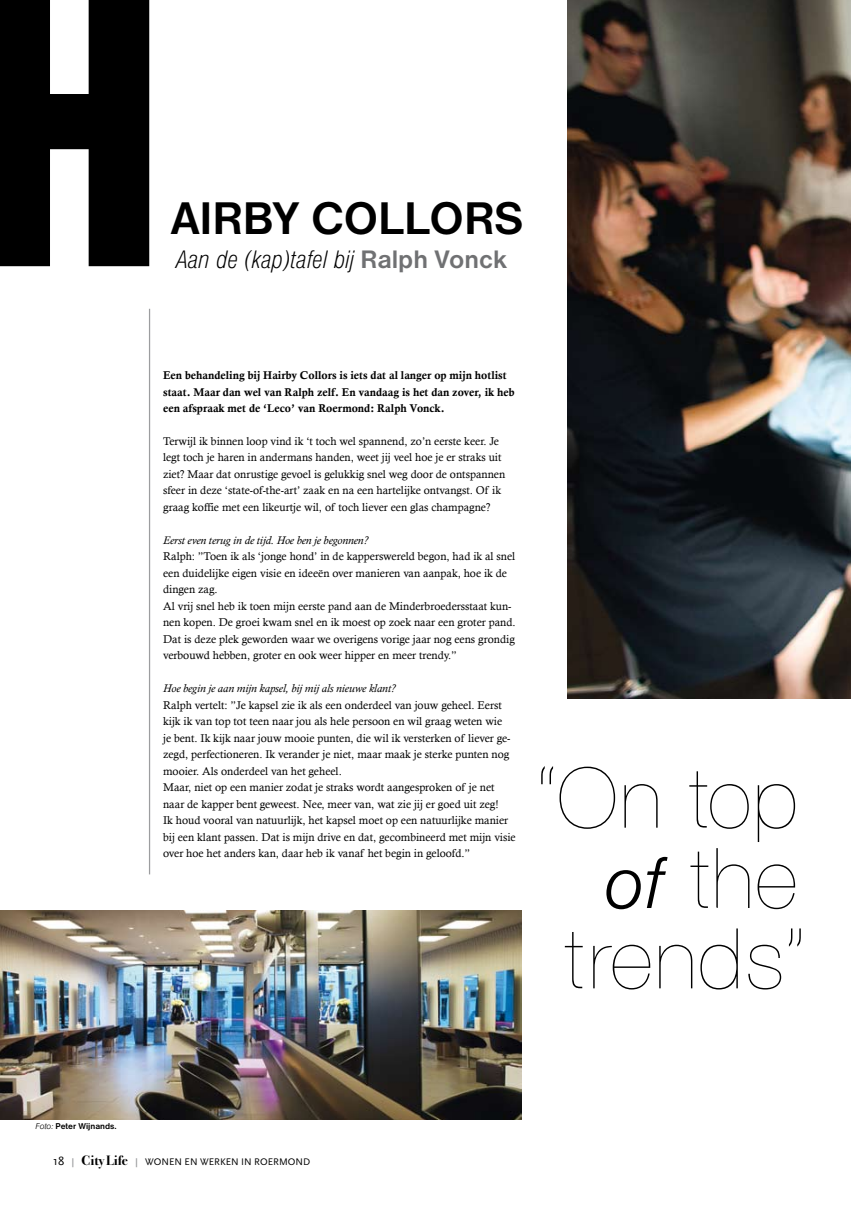
<style>
.page{position:relative;width:851px;height:1205px;background:#fff}
.page>*{position:absolute;margin:0;border:0;box-sizing:border-box;transform-origin:0 0}
.t1{font:424px "Nimbus San D Blac Cond";color:#000}
.t2{font:89.75px/80.4px "Nimbus San D Ultr Ligh";color:#000;text-align:right}
.t3{font:700 47.5px "Nimbus San D";color:#000}
.t4{font:26.25px "Nimbus San D Ligh Cond Ital";color:#000}
.t5{font:700 13.75px "Bodoni Sev ITC";color:#000}
.t6{font:11.25px/16.5px "Calisto";color:#000}
.t7{font:11.25px/16.5px "Calis MT Bol";color:#000}
.t8{font:italic 11.25px "Calisto";color:#000}
.t9{font:10px "Scala Sans";color:#000}
.t10{font:700 8.75px "Nimbus San D";color:#000}
.s1{font-family:"Nimbus San D";font-weight:700;color:#707173}
.s2{font-family:"Nimbus San D Ligh Ital";font-size:74.75px}
.s3{font-family:"Nimbus San D Ligh Ital";font-weight:400}
.s4{font-family:"Scala Sans";font-weight:400;font-size:12.5px}
.s5{font-family:"Scala Sans";font-size:9.25px;color:#9c9d9f}
.s6{font-family:"Scala Sans";font-weight:400;font-size:10px}
</style>
<div class="page">
<img style="left:0;top:911px;width:521px;height:209px">
<img style="left:567px;top:0;width:283px;height:698px">
<hr style="left:149px;top:309px;width:1px;height:565px;background:#9c9d9f">
<h1 class="t1" style="left:-29px;top:-116px;width:199px">H</h1>
<h3 class="t3" style="left:171px;top:191px;width:354px">airby Collors</h3>
<h3 class="t4" style="left:176px;top:245px;width:333px">Aan de (kap)tafel bij <span class="s1">Ralph Vonck</span></h3>
<p class="t7" style="left:163px;top:367px;width:353px">Een behandeling bij Hairby Collors is iets dat al langer op mijn hotlist staat. Maar dan wel van Ralph zelf. En vandaag is het dan zover, ik heb een afspraak met de ‘Leco’ van Roermond: Ralph Vonck.</p>
<p class="t6" style="left:163px;top:433px;width:343px">Terwijl ik binnen loop vind ik ‘t toch wel spannend, zo’n eerste keer. Je legt toch je haren in andermans handen, weet jij veel hoe je er straks uit ziet? Maar dat onrustige gevoel is gelukkig snel weg door de ontspannen sfeer in deze ‘state-of-the-art’ zaak en na een hartelijke ontvangst. Of ik graag koffie met een likeurtje wil, of toch liever een glas champagne?</p>
<p class="t8" style="left:163px;top:533px;width:206px">Eerst even terug in de tijd. Hoe ben je begonnen?</p>
<p class="t6" style="left:163px;top:548px;width:354px">Ralph: ”Toen ik als ‘jonge hond’ in de kapperswereld begon, had ik al snel een duidelijke eigen visie en ideeën over manieren van aanpak, hoe ik de dingen zag.<br>Al vrij snel heb ik toen mijn eerste pand aan de Minderbroedersstaat kun&shy;nen kopen. De groei kwam snel en ik moest op zoek naar een groter pand.<br>Dat is deze plek geworden waar we overigens vorige jaar nog eens grondig verbouwd hebben, groter en ook weer hipper en meer trendy.”</p>
<p class="t8" style="left:163px;top:682px;width:234px">Hoe begin je aan mijn kapsel, bij mij als nieuwe klant?</p>
<p class="t6" style="left:163px;top:696px;width:354px">Ralph vertelt: ”Je kapsel zie ik als een onderdeel van jouw geheel. Eerst kijk ik van top tot teen naar jou als hele persoon en wil graag weten wie<br>je bent. Ik kijk naar jouw mooie punten, die wil ik versterken of liever ge&shy;zegd, perfectioneren. Ik verander je niet, maar maak je sterke punten nog mooier. Als onderdeel van het geheel.<br>Maar, niet op een manier zodat je straks wordt aangesproken of je net naar de kapper bent geweest. Nee, meer van, wat zie jij er goed uit zeg!<br>Ik houd vooral van natuurlijk, het kapsel moet op een natuurlijke manier bij een klant passen. Dat is mijn drive en dat, gecombineerd met mijn visie over hoe het anders kan, daar heb ik vanaf het begin in geloofd.”</p>
<h2 class="t2" style="left:535px;top:759px;width:273px">“On top <span class="s2">of</span> the trends”</h2>
<p class="t10" style="left:35px;top:1121px;width:83px"><span class="s3">Foto:</span> Peter Wijnands.</p>
<p class="t5" style="left:53px;top:1152px;width:101px"><span class="s4">18</span> <span class="s5">|</span> City Life <span class="s5">|</span> <span class="s6">WONEN</span></p>
<p class="t9" style="left:185px;top:1156px;width:23px">EN WERKEN</p>
<p class="t9" style="left:241px;top:1156px;width:21px">IN ROERMOND</p>
</div>
